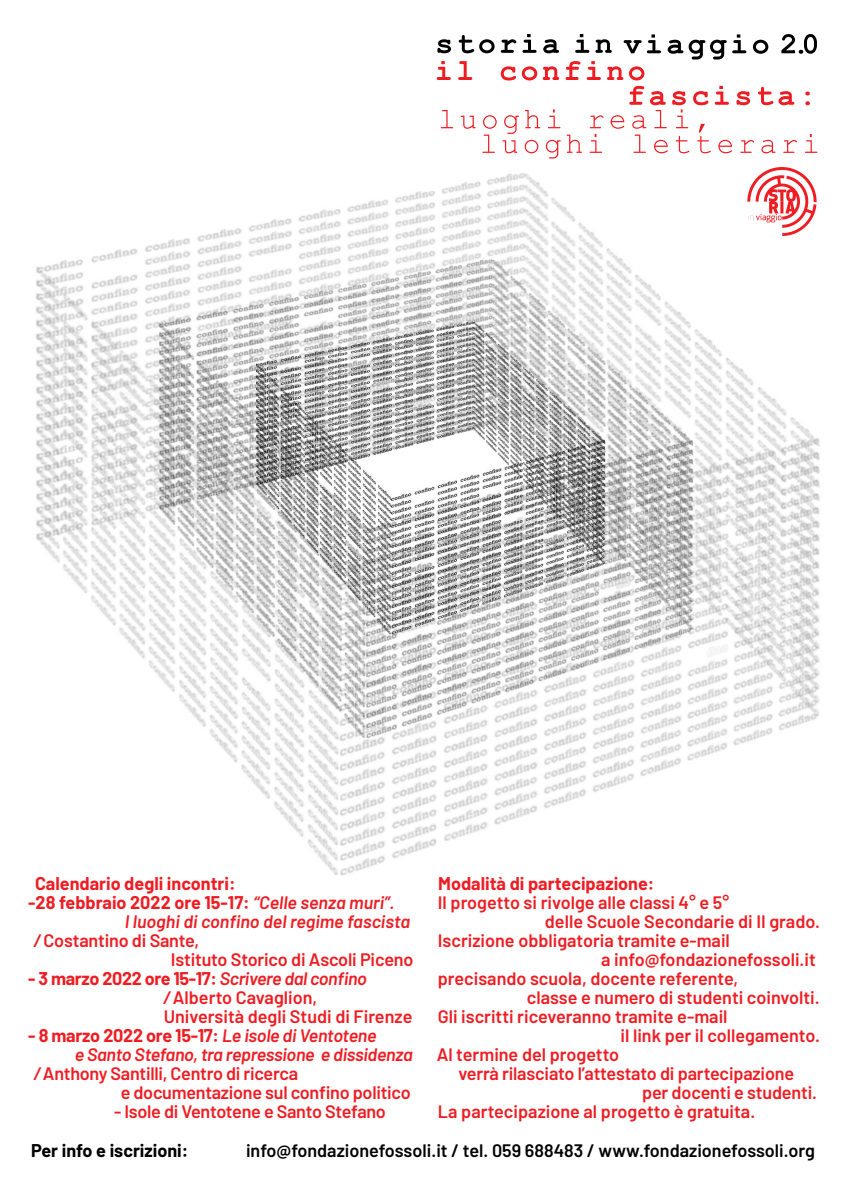
<style>
.page{position:relative;width:851px;height:1191px;background:#fff}
.page>*{position:absolute;margin:0;border:0;box-sizing:border-box;transform-origin:0 0}
.t1{font:600 18px "Barlow";color:#ee1d23}
.t2{font:700 18px "Barlow";color:#ee1d23}
.t3{font:italic 600 18px/19px "Barlow";letter-spacing:-.015em;color:#ee1d23}
.t4{font:600 18px "Barlow";color:#000}
.t5{font:700 18px/19px "Barlow";letter-spacing:-.02em;color:#ee1d23}
.t6{font:700 18px "Barlow";color:#000}
.s1{font-weight:600;font-style:italic}
.s2{font-style:normal}
.s3{font-weight:600}
</style>
<div class="page">
<img style="left:36px;top:173px;width:784px;height:703px">
<svg style="left:500px;top:39px;width:16px;height:14px"></svg>
<svg style="left:522px;top:34px;width:14px;height:19px"></svg>
<svg style="left:543px;top:39px;width:16px;height:14px"></svg>
<svg style="left:575px;top:34px;width:14px;height:19px"></svg>
<svg style="left:595px;top:39px;width:16px;height:14px"></svg>
<svg style="left:437px;top:39px;width:14px;height:14px"></svg>
<svg style="left:458px;top:35px;width:36px;height:18px"></svg>
<svg style="left:667px;top:40px;width:59px;height:19px"></svg>
<svg style="left:732px;top:34px;width:14px;height:19px"></svg>
<svg style="left:753px;top:40px;width:15px;height:14px"></svg>
<svg style="left:781px;top:34px;width:35px;height:20px"></svg>
<svg style="left:623px;top:34px;width:38px;height:19px"></svg>
<svg style="left:629px;top:66px;width:15px;height:14px"></svg>
<svg style="left:436px;top:61px;width:15px;height:19px"></svg>
<svg style="left:500px;top:66px;width:59px;height:14px"></svg>
<svg style="left:565px;top:61px;width:15px;height:19px"></svg>
<svg style="left:586px;top:61px;width:14px;height:19px"></svg>
<svg style="left:607px;top:66px;width:16px;height:14px"></svg>
<svg style="left:458px;top:61px;width:14px;height:19px"></svg>
<svg style="left:589px;top:115px;width:14px;height:13px"></svg>
<svg style="left:805px;top:134px;width:12px;height:19px"></svg>
<svg style="left:545px;top:140px;width:15px;height:18px"></svg>
<svg style="left:566px;top:135px;width:16px;height:18px"></svg>
<svg style="left:589px;top:134px;width:13px;height:19px"></svg>
<svg style="left:502px;top:140px;width:15px;height:13px"></svg>
<svg style="left:524px;top:140px;width:14px;height:13px"></svg>
<svg style="left:482px;top:135px;width:13px;height:18px"></svg>
<svg style="left:440px;top:110px;width:13px;height:18px"></svg>
<svg style="left:483px;top:115px;width:13px;height:14px"></svg>
<svg style="left:504px;top:115px;width:15px;height:19px"></svg>
<svg style="left:525px;top:110px;width:15px;height:18px"></svg>
<svg style="left:548px;top:109px;width:12px;height:19px"></svg>
<svg style="left:460px;top:116px;width:15px;height:13px"></svg>
<svg style="left:805px;top:92px;width:4px;height:13px"></svg>
<svg style="left:610px;top:86px;width:186px;height:67px"></svg>
<img style="left:747px;top:167px;width:69px;height:69px">
<p class="t2" style="left:35px;top:870px;width:202px">Calendario degli incontri:</p>
<p class="t2" style="left:28px;top:889px;width:368px">-28 febbraio 2022 ore 15-17: <span class="s1">“Celle senza muri”.</span></p>
<p class="t3" style="left:33px;top:910px;width:378px;text-indent:91px">I luoghi di confino del regime fascista /<span class="s2">Costantino di Sante,</span></p>
<p class="t1" style="left:171px;top:946px;width:244px">Istituto Storico di Ascoli Piceno</p>
<p class="t5" style="left:163px;top:967px;width:205px;text-indent:-135px">- 3 marzo 2022 ore 15-17: <span class="s1">Scrivere dal confino /</span><span class="s3">Alberto Cavaglion,</span></p>
<p class="t1" style="left:164px;top:1003px;width:250px">Università degli Studi di Firenze</p>
<p class="t2" style="left:28px;top:1022px;width:349px">- 8 marzo 2022 ore 15-17: <span class="s1">Le isole di Ventotene</span></p>
<p class="t3" style="left:33px;top:1043px;width:381px;text-indent:41px">e Santo Stefano, tra repressione e dissidenza /<span class="s2">Anthony Santilli, Centro di ricerca</span></p>
<p class="t1" style="left:121px;top:1079px;width:291px">e documentazione sul confino politico</p>
<p class="t1" style="left:114px;top:1098px;width:273px">- Isole di Ventotene e Santo Stefano</p>
<p class="t2" style="left:438px;top:870px;width:218px">Modalità di partecipazione:</p>
<p class="t1" style="left:438px;top:889px;width:293px">Il progetto si rivolge alle classi 4° e 5°</p>
<p class="t1" style="left:545px;top:908px;width:277px">delle Scuole Secondarie di II grado.</p>
<p class="t1" style="left:438px;top:927px;width:293px">Iscrizione obbligatoria tramite e-mail</p>
<p class="t1" style="left:601px;top:946px;width:216px">a info@fondazionefossoli.it</p>
<p class="t1" style="left:437px;top:965px;width:302px">precisando scuola, docente referente,</p>
<p class="t1" style="left:527px;top:984px;width:294px">classe e numero di studenti coinvolti.</p>
<p class="t1" style="left:437px;top:1003px;width:291px">Gli iscritti riceveranno tramite e-mail</p>
<p class="t1" style="left:620px;top:1022px;width:201px">il link per il collegamento.</p>
<p class="t1" style="left:436px;top:1041px;width:184px">Al termine del progetto</p>
<p class="t1" style="left:458px;top:1060px;width:337px">verrà rilasciato l’attestato di partecipazione</p>
<p class="t1" style="left:642px;top:1079px;width:176px">per docenti e studenti.</p>
<p class="t1" style="left:438px;top:1098px;width:319px">La partecipazione al progetto è gratuita.</p>
<p class="t6" style="left:31px;top:1137px;width:159px">Per info e iscrizioni:</p>
<p class="t4" style="left:246px;top:1137px;width:570px">info@fondazionefossoli.it / tel. 059 688483 / www.fondazionefossoli.org</p>
</div>
